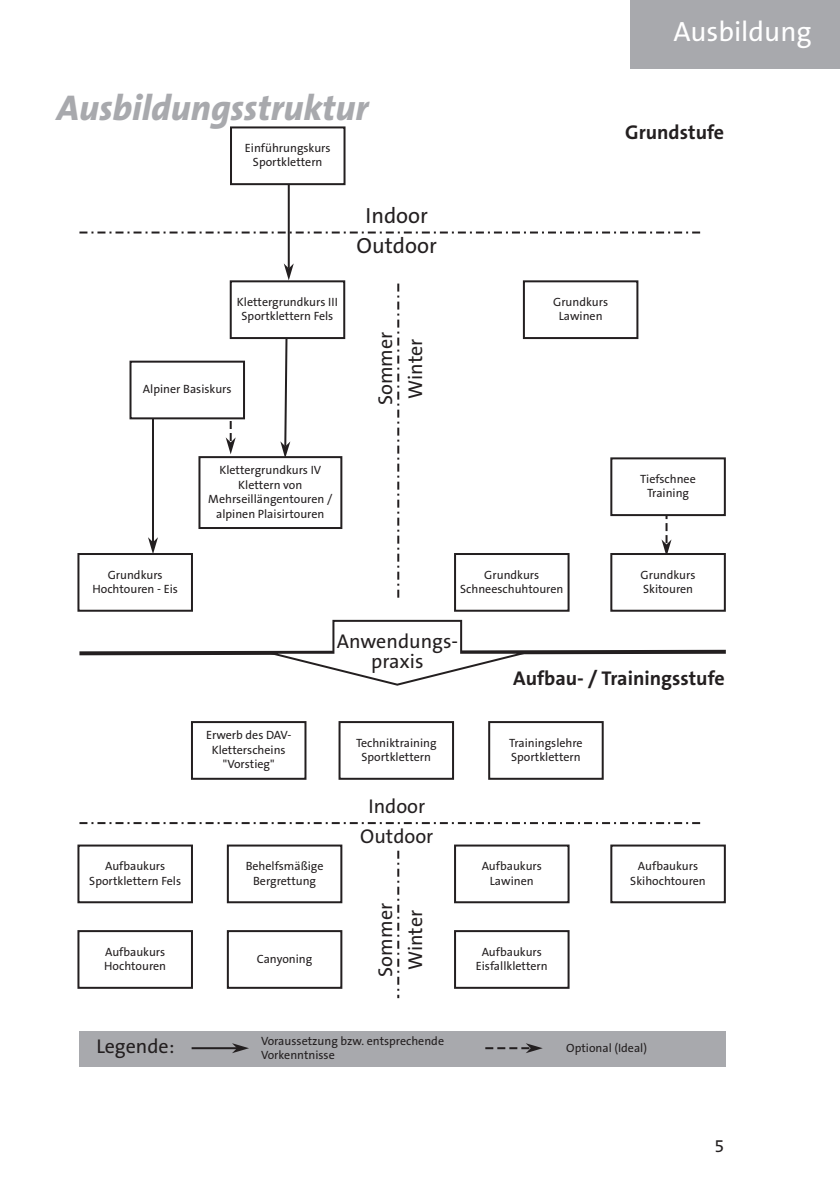
<style>
.page{position:relative;width:840px;height:1191px;background:#fff}
.page>*{position:absolute;margin:0;border:0;box-sizing:border-box;transform-origin:0 0}
.t1{font:italic 800 36px "The Sans B8";color:#a8a9ad}
.t2{font:28px "The Sans B5 Plain";color:#fff}
.t3{font:22px/30px "The Sans B5 Plain";color:#231f20;text-align:center}
.t4{font:20px/30px "The Sans B5 Plain";color:#231f20;text-align:center}
.t5{font:700 20px "The Sans B7";color:#231f20}
.t6{font:18px "The Sans B5 Plain";color:#231f20}
.t7{font:12px/14.4px "The Sans B5 Plain";color:#231f20;text-align:center}
</style>
<div class="page">
<div style="left:629px;top:0;width:210px;height:68px;background:#a8a9ad"></div>
<hr style="left:152px;top:408px;width:2px;height:134px;background:#231f20">
<svg style="left:148px;top:537px;width:10px;height:16px"></svg>
<svg style="left:225px;top:419px;width:10px;height:35px"></svg>
<svg style="left:280px;top:339px;width:10px;height:117px"></svg>
<hr style="left:287px;top:172px;width:2px;height:96px;background:#231f20">
<svg style="left:283px;top:263px;width:10px;height:17px"></svg>
<div style="left:231px;top:127px;width:113px;height:57px;background:#fff"></div>
<div style="left:230px;top:126px;width:115px;height:59px;border:2px solid #231f20"></div>
<div style="left:229px;top:280px;width:116px;height:59px;border:2px solid #231f20"></div>
<div style="left:522px;top:280px;width:116px;height:59px;border:2px solid #231f20"></div>
<div style="left:130px;top:362px;width:114px;height:56px;background:#fff"></div>
<div style="left:129px;top:361px;width:116px;height:58px;border:2px solid #231f20"></div>
<div style="left:77px;top:553px;width:116px;height:59px;border:2px solid #231f20"></div>
<div style="left:198px;top:456px;width:144px;height:73px;border:2px solid #231f20"></div>
<svg style="left:661px;top:516px;width:10px;height:37px"></svg>
<div style="left:610px;top:457px;width:115px;height:59px;border:2px solid #231f20"></div>
<div style="left:454px;top:553px;width:115px;height:59px;border:2px solid #231f20"></div>
<div style="left:610px;top:553px;width:115px;height:59px;border:2px solid #231f20"></div>
<svg style="left:397px;top:283px;width:2px;height:315px"></svg>
<svg style="left:79px;top:619px;width:647px;height:67px"></svg>
<div style="left:191px;top:721px;width:115px;height:59px;border:2px solid #231f20"></div>
<div style="left:227px;top:844px;width:115px;height:59px;border:2px solid #231f20"></div>
<div style="left:338px;top:721px;width:116px;height:59px;border:2px solid #231f20"></div>
<div style="left:488px;top:721px;width:115px;height:59px;border:2px solid #231f20"></div>
<svg style="left:79px;top:231px;width:622px;height:2px"></svg>
<svg style="left:79px;top:822px;width:622px;height:2px"></svg>
<svg style="left:397px;top:850px;width:2px;height:148px"></svg>
<div style="left:454px;top:930px;width:115px;height:58px;border:2px solid #231f20"></div>
<div style="left:610px;top:844px;width:115px;height:59px;border:2px solid #231f20"></div>
<div style="left:454px;top:844px;width:115px;height:59px;border:2px solid #231f20"></div>
<div style="left:77px;top:930px;width:116px;height:58px;border:2px solid #231f20"></div>
<div style="left:227px;top:930px;width:115px;height:58px;border:2px solid #231f20"></div>
<div style="left:77px;top:844px;width:116px;height:59px;border:2px solid #231f20"></div>
<div style="left:79px;top:1031px;width:646px;height:35px;background:#a8a9ad"></div>
<hr style="left:191px;top:1047px;width:46px;height:2px;background:#231f20">
<svg style="left:232px;top:1043px;width:17px;height:10px"></svg>
<svg style="left:485px;top:1043px;width:57px;height:10px"></svg>
<h1 class="t1" style="left:57px;top:89px;width:313px">Ausbildungsstruktur</h1>
<p class="t7" style="left:245px;top:141px;width:87px">Einführungskurs<br>Sportklettern</p>
<h3 class="t3" style="left:356px;top:201px;width:82px">Indoor<br>Outdoor</h3>
<p class="t7" style="left:237px;top:295px;width:103px">Klettergrundkurs III<br>Sportklettern Fels</p>
<p class="t7" style="left:553px;top:295px;width:56px">Grundkurs<br>Lawinen</p>
<p class="t7" style="left:143px;top:382px;width:90px">Alpiner Basiskurs</p>
<h3 class="t4" style="left:371px;top:405px;width:75px;rotate:-90deg">Sommer<br>Winter</h3>
<h2 class="t2" style="left:673px;top:17px;width:140px">Ausbildung</h2>
<h3 class="t5" style="left:624px;top:122px;width:100px">Grundstufe</h3>
<p class="t7" style="left:92px;top:568px;width:87px">Grundkurs<br>Hochtouren - Eis</p>
<p class="t7" style="left:89px;top:859px;width:93px">Aufbaukurs<br>Sportklettern Fels</p>
<p class="t7" style="left:208px;top:463px;width:125px">Klettergrundkurs IV<br>Klettern von<br>Mehrseillängentouren / alpinen Plaisirtouren</p>
<p class="t7" style="left:640px;top:472px;width:57px">Tiefschnee<br>Training</p>
<p class="t7" style="left:460px;top:568px;width:105px">Grundkurs<br>Schneeschuhtouren</p>
<p class="t7" style="left:640px;top:568px;width:56px;text-align:left">Grundkurs<br>Skitouren</p>
<h3 class="t4" style="left:336px;top:632px;width:123px;line-height:19.4px">Anwendungs&shy;praxis</h3>
<h3 class="t5" style="left:513px;top:667px;width:213px">Aufbau- / Trainingsstufe</h3>
<p class="t7" style="left:206px;top:728px;width:87px">Erwerb des DAV-<br>Kletterscheins "Vorstieg"</p>
<p class="t7" style="left:245px;top:859px;width:79px">Behelfsmäßige<br>Bergrettung</p>
<p class="t7" style="left:356px;top:736px;width:82px">Techniktraining<br>Sportklettern</p>
<p class="t7" style="left:509px;top:736px;width:75px;text-align:left">Trainingslehre<br>Sportklettern</p>
<h3 class="t4" style="left:360px;top:792px;width:75px">Indoor<br>Outdoor</h3>
<p class="t7" style="left:481px;top:859px;width:62px">Aufbaukurs<br>Lawinen</p>
<p class="t7" style="left:630px;top:859px;width:77px">Aufbaukurs<br>Skihochtouren</p>
<p class="t7" style="left:104px;top:944px;width:63px;text-align:left">Aufbaukurs<br>Hochtouren</p>
<p class="t7" style="left:257px;top:952px;width:57px">Canyoning</p>
<h3 class="t4" style="left:371px;top:976px;width:75px;rotate:-90deg">Sommer<br>Winter</h3>
<p class="t7" style="left:475px;top:944px;width:73px">Aufbaukurs<br>Eisfallklettern</p>
<h3 class="t4" style="left:96px;top:1032px;width:79px">Legende:</h3>
<p class="t7" style="left:261px;top:1034px;width:184px;text-align:left">Voraussetzung bzw. entsprechende<br>Vorkenntnisse</p>
<p class="t7" style="left:566px;top:1041px;width:82px">Optional (Ideal)</p>
<h3 class="t6" style="left:714px;top:1137px;width:11px">5</h3>
</div>
